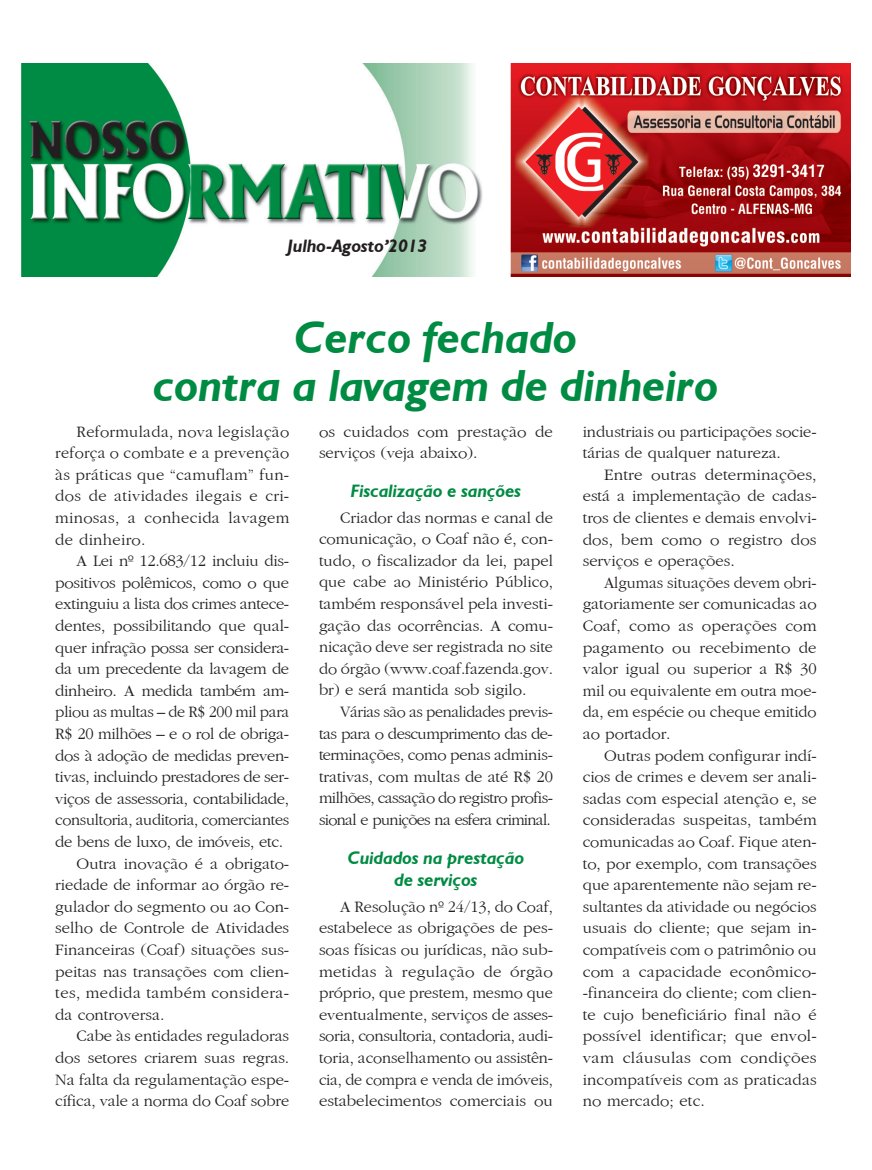
<style>
.page{position:relative;width:872px;height:1170px;background:#fff}
.page>*{position:absolute;margin:0;border:0;box-sizing:border-box;transform-origin:0 0}
.t1{font:italic 700 45px/48px "Humanist 521 BT";color:#008b43;text-align:center}
.t2{font:italic 700 18px/21.6px "Humanist 521 BT";color:#008b43;text-align:center}
.t3{font:italic 700 18px "Humanist 521 BT";color:#231f20}
.t4{font:16.5px/21.6px "Gatineau Plain";color:#231f20;text-align:justify}
.t5{font:16.5px "Gatineau Plain";letter-spacing:.03em;color:#231f20}
</style>
<div class="page">
<img style="left:21px;top:64px;width:830px;height:212px">
<img style="left:510px;top:64px;width:340px;height:212px">
<p class="t3" style="left:288px;top:235px;width:141px">Julho-Agosto’2013</p>
<h1 class="t1" style="left:153px;top:313px;width:566px">Cerco fechado<br>contra a lavagem de dinheiro</h1>
<p class="t4" style="left:55px;top:421px;width:235px;text-indent:21px">Reformulada, nova legislação reforça o combate e a prevenção às práticas que “camuflam” fun&shy;dos de atividades ilegais e cri&shy;minosas, a conhecida lavagem de dinheiro.</p>
<p class="t4" style="left:77px;top:550px;width:214px">A Lei nº 12.683/12 incluiu dis-</p>
<p class="t4" style="left:55px;top:572px;width:235px">positivos polêmicos, como o que</p>
<p class="t4" style="left:55px;top:593px;width:235px">extinguiu a lista dos crimes antece-</p>
<p class="t4" style="left:55px;top:615px;width:235px">dentes, possibilitando que qual-</p>
<p class="t4" style="left:55px;top:636px;width:235px">quer infração possa ser considera-</p>
<p class="t4" style="left:55px;top:658px;width:235px">da um precedente da lavagem de</p>
<p class="t4" style="left:55px;top:680px;width:235px">dinheiro. A medida também am-</p>
<p class="t4" style="left:55px;top:701px;width:235px">pliou as multas – de R$ 200 mil para</p>
<p class="t4" style="left:55px;top:723px;width:235px">R$ 20 milhões – e o rol de obriga-</p>
<p class="t4" style="left:55px;top:744px;width:235px">dos à adoção de medidas preven-</p>
<p class="t4" style="left:55px;top:766px;width:235px">tivas, incluindo prestadores de ser-</p>
<p class="t4" style="left:55px;top:788px;width:235px">viços de assessoria, contabilidade,</p>
<p class="t4" style="left:55px;top:809px;width:235px">consultoria, auditoria, comerciantes</p>
<p class="t4" style="left:55px;top:831px;width:229px">de bens de luxo, de imóveis, etc.</p>
<p class="t4" style="left:77px;top:852px;width:214px">Outra inovação é a obrigato-</p>
<p class="t4" style="left:55px;top:874px;width:235px">riedade de informar ao órgão re-</p>
<p class="t4" style="left:55px;top:896px;width:235px">gulador do segmento ou ao Con-</p>
<p class="t4" style="left:55px;top:917px;width:235px">selho de Controle de Atividades</p>
<p class="t4" style="left:55px;top:939px;width:235px">Financeiras (Coaf) situações sus-</p>
<p class="t4" style="left:55px;top:960px;width:235px">peitas nas transações com clien-</p>
<p class="t5" style="left:55px;top:984px;width:235px">tes, medida também considera-</p>
<p class="t4" style="left:55px;top:1003px;width:110px">da controversa.</p>
<p class="t4" style="left:77px;top:1025px;width:214px">Cabe às entidades reguladoras</p>
<p class="t4" style="left:55px;top:1047px;width:235px">dos setores criarem suas regras.</p>
<p class="t4" style="left:55px;top:1068px;width:235px">Na falta da regulamentação espe-</p>
<p class="t4" style="left:55px;top:1090px;width:235px">cífica, vale a norma do Coaf sobre</p>
<p class="t4" style="left:319px;top:421px;width:235px">os cuidados com prestação de serviços (veja abaixo).</p>
<p class="t2" style="left:351px;top:479px;width:172px">Fiscalização e sanções</p>
<p class="t4" style="left:319px;top:507px;width:235px;text-indent:21px">Criador das normas e canal de comunicação, o Coaf não é, con&shy;tudo, o fiscalizador da lei, papel que cabe ao Ministério Público, também responsável pela investi&shy;gação das ocorrências. A comu&shy;nicação deve ser registrada no site do órgão (www.coaf.fazenda.gov. br) e será mantida sob sigilo.</p>
<p class="t4" style="left:319px;top:701px;width:235px;text-indent:21px">Várias são as penalidades previs&shy;tas para o descumprimento das de&shy;terminações, como penas adminis&shy;trativas, com multas de até R$ 20 milhões, cassação do registro profis&shy;sional e punições na esfera criminal.</p>
<p class="t2" style="left:348px;top:846px;width:178px">Cuidados na prestação de serviços</p>
<p class="t4" style="left:319px;top:896px;width:235px;text-indent:21px">A Resolução nº 24/13, do Coaf, estabelece as obrigações de pes&shy;soas físicas ou jurídicas, não sub&shy;metidas à regulação de órgão próprio, que prestem, mesmo que eventualmente, serviços de asses&shy;soria, consultoria, contadoria, audi&shy;toria, aconselhamento ou assistên&shy;cia, de compra e venda de imóveis, estabelecimentos comerciais ou</p>
<p class="t4" style="left:583px;top:421px;width:235px">industriais ou participações socie&shy;tárias de qualquer natureza.</p>
<p class="t4" style="left:583px;top:464px;width:235px;text-indent:21px">Entre outras determinações, está a implementação de cadas&shy;tros de clientes e demais envolvi&shy;dos, bem como o registro dos serviços e operações.</p>
<p class="t4" style="left:583px;top:572px;width:235px;text-indent:21px">Algumas situações devem obri&shy;gatoriamente ser comunicadas ao Coaf, como as operações com pagamento ou recebimento de valor igual ou superior a R$ 30 mil ou equivalente em outra moe&shy;da, em espécie ou cheque emitido ao portador.</p>
<p class="t4" style="left:583px;top:744px;width:235px;text-indent:21px">Outras podem configurar indí&shy;cios de crimes e devem ser anali&shy;sadas com especial atenção e, se consideradas suspeitas, também comunicadas ao Coaf. Fique aten&shy;to, por exemplo, com transações que aparentemente não sejam re&shy;sultantes da atividade ou negócios usuais do cliente; que sejam in&shy;compatíveis com o patrimônio ou com a capacidade econômico--financeira do cliente; com clien&shy;te cujo beneficiário final não é possível identificar; que envol&shy;vam cláusulas com condições incompatíveis com as praticadas no mercado; etc.</p>
</div>
